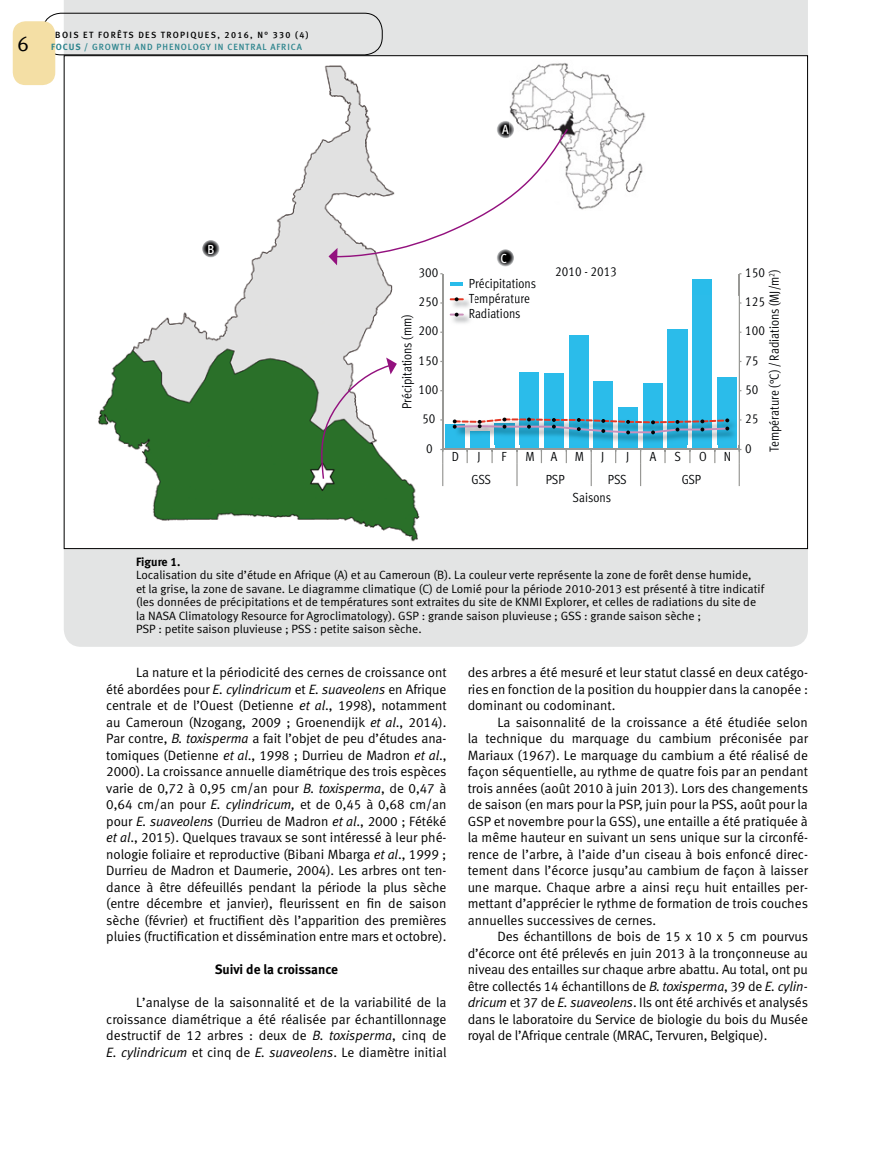
<style>
.page{position:relative;width:893px;height:1149px;background:#fff}
.page>*{position:absolute;margin:0;border:0;box-sizing:border-box;transform-origin:0 0}
.t1{font:21px "Meta Normal LF";color:#000}
.t2{font:13.5px/16.5px "Meta Normal LF";letter-spacing:-.005em;color:#000;text-align:justify}
.t3{font:13.5px "Meta Bold LF";letter-spacing:-.005em;color:#000}
.t4{font:13.2px/15.3px "Meta Cond Normal LF";color:#010305}
.t5{font:13.2px "Meta Cond Medium LF";color:#fff}
.t6{font:12px/13.5px "Meta Normal LF";color:#000}
.t7{font:12px "Meta Bold LF";color:#000}
.t8{font:9px/12px "Meta Medium LF";letter-spacing:.1em;color:#000}
.s1{font-family:"Meta Bold LF";color:#2e858e}
.s2{color:#2e858e}
.s3{font-style:italic}
</style>
<div class="page">
<div style="left:64px;top:0;width:744px;height:646px;background:#e3e4e4"></div>
<div style="left:64px;top:56px;width:743px;height:492px;background:#fff"></div>
<img style="left:98px;top:65px;width:322px;height:477px">
<img style="left:509px;top:63px;width:136px;height:147px">
<div style="left:718px;top:377px;width:18px;height:72px;background:#29bcea"></div>
<div style="left:693px;top:279px;width:19px;height:170px;background:#29bcea"></div>
<div style="left:668px;top:330px;width:19px;height:119px;background:#29bcea"></div>
<div style="left:643px;top:383px;width:20px;height:66px;background:#29bcea"></div>
<div style="left:618px;top:407px;width:20px;height:42px;background:#29bcea"></div>
<div style="left:594px;top:381px;width:19px;height:68px;background:#29bcea"></div>
<div style="left:569px;top:335px;width:19px;height:114px;background:#29bcea"></div>
<div style="left:544px;top:374px;width:19px;height:75px;background:#29bcea"></div>
<div style="left:520px;top:373px;width:19px;height:76px;background:#29bcea"></div>
<div style="left:495px;top:423px;width:19px;height:26px;background:#29bcea"></div>
<div style="left:445px;top:424px;width:20px;height:25px;background:#29bcea"></div>
<div style="left:470px;top:431px;width:19px;height:18px;background:#29bcea"></div>
<hr style="left:442px;top:274px;width:1px;height:175px;background:#989895">
<hr style="left:443px;top:449px;width:296px;height:1px;background:#989895">
<svg style="left:467px;top:450px;width:1px;height:13px"></svg>
<svg style="left:491px;top:450px;width:2px;height:13px"></svg>
<svg style="left:516px;top:450px;width:2px;height:13px"></svg>
<svg style="left:541px;top:450px;width:1px;height:13px"></svg>
<svg style="left:566px;top:450px;width:1px;height:13px"></svg>
<svg style="left:615px;top:450px;width:1px;height:13px"></svg>
<svg style="left:664px;top:450px;width:2px;height:13px"></svg>
<svg style="left:689px;top:450px;width:1px;height:13px"></svg>
<svg style="left:714px;top:450px;width:1px;height:13px"></svg>
<svg style="left:440px;top:449px;width:3px;height:37px"></svg>
<hr style="left:516px;top:463px;width:2px;height:23px;background:#989895">
<svg style="left:591px;top:450px;width:1px;height:36px"></svg>
<svg style="left:640px;top:450px;width:1px;height:36px"></svg>
<hr style="left:739px;top:274px;width:1px;height:175px;background:#989895">
<svg style="left:739px;top:449px;width:2px;height:37px"></svg>
<svg style="left:451px;top:282px;width:12px;height:3px"></svg>
<img style="left:449px;top:296px;width:290px;height:149px">
<img style="left:718px;top:377px;width:18px;height:68px">
<img style="left:693px;top:296px;width:19px;height:149px">
<img style="left:668px;top:330px;width:19px;height:115px">
<img style="left:643px;top:383px;width:20px;height:62px">
<img style="left:618px;top:407px;width:20px;height:38px">
<img style="left:594px;top:381px;width:19px;height:64px">
<img style="left:569px;top:335px;width:19px;height:110px">
<img style="left:544px;top:374px;width:19px;height:71px">
<img style="left:520px;top:373px;width:19px;height:72px">
<img style="left:495px;top:434px;width:19px;height:11px">
<img style="left:449px;top:424px;width:16px;height:21px">
<img style="left:470px;top:434px;width:19px;height:11px">
<img style="left:474px;top:296px;width:26px;height:10px">
<svg style="left:501px;top:296px;width:29px;height:7px"></svg>
<svg style="left:450px;top:312px;width:14px;height:4px"></svg>
<svg style="left:453px;top:417px;width:276px;height:17px"></svg>
<svg style="left:450px;top:296px;width:25px;height:7px"></svg>
<img style="left:497px;top:121px;width:17px;height:8px">
<img style="left:202px;top:240px;width:18px;height:17px;border-radius:9px">
<svg style="left:321px;top:357px;width:76px;height:121px"></svg>
<svg style="left:329px;top:129px;width:239px;height:136px"></svg>
<div style="left:43px;top:13px;width:340px;height:42px;border:1px solid #000;border-radius:18px"></div>
<div style="left:13px;top:21px;width:42px;height:64px;background:#f4dfa5;border-radius:13px"></div>
<h1 class="t1" style="left:17px;top:32px;width:13px">6</h1>
<p class="t8" style="left:51px;top:28px;width:259px;text-indent:4px">BOIS ET FORÊTS DES TROPIQUES, 2016, N° 330 (4)<br><span class="s1">FOCUS /</span> <span class="s2">GROWTH AND PHENOLOGY IN CENTRAL AFRICA</span></p>
<p class="t5" style="left:207px;top:241px;width:8px">B</p>
<p class="t5" style="left:502px;top:122px;width:8px">A</p>
<p class="t5" style="left:501px;top:250px;width:8px">C</p>
<p class="t4" style="left:418px;top:264px;width:21px">300</p>
<p class="t4" style="left:418px;top:293px;width:21px">250</p>
<p class="t4" style="left:399px;top:409px;width:96px;rotate:-90deg">Précipitations (mm)</p>
<p class="t4" style="left:418px;top:323px;width:21px">200</p>
<p class="t4" style="left:418px;top:352px;width:21px">150</p>
<p class="t4" style="left:418px;top:381px;width:21px">100</p>
<p class="t4" style="left:422px;top:411px;width:15px">50</p>
<p class="t4" style="left:426px;top:440px;width:8px">0</p>
<p class="t4" style="left:469px;top:275px;width:69px">Précipitations<br>Température<br>Radiations</p>
<p class="t4" style="left:555px;top:264px;width:63px">2010 - 2013</p>
<p class="t4" style="left:452px;top:448px;width:9px">D</p>
<p class="t4" style="left:478px;top:448px;width:5px">J</p>
<p class="t4" style="left:502px;top:448px;width:7px">F</p>
<p class="t4" style="left:525px;top:448px;width:33px">M A</p>
<p class="t4" style="left:575px;top:448px;width:11px">M</p>
<p class="t4" style="left:601px;top:448px;width:5px">J</p>
<p class="t4" style="left:626px;top:448px;width:5px">J</p>
<p class="t4" style="left:650px;top:448px;width:8px">A</p>
<p class="t4" style="left:674px;top:448px;width:8px">S</p>
<p class="t4" style="left:699px;top:448px;width:9px">O</p>
<p class="t4" style="left:724px;top:448px;width:9px">N</p>
<p class="t4" style="left:471px;top:471px;width:21px">GSS</p>
<p class="t4" style="left:546px;top:471px;width:20px">PSP</p>
<p class="t4" style="left:608px;top:471px;width:20px">PSS</p>
<p class="t4" style="left:682px;top:471px;width:21px">GSP</p>
<p class="t4" style="left:745px;top:264px;width:21px">150</p>
<p class="t4" style="left:767px;top:451px;width:184px;rotate:-90deg">Température (°C) / Radiations (MJ/m<sup>2</sup>)</p>
<p class="t4" style="left:745px;top:293px;width:21px">125</p>
<p class="t4" style="left:745px;top:323px;width:21px">100</p>
<p class="t4" style="left:745px;top:352px;width:15px">75</p>
<p class="t4" style="left:745px;top:381px;width:15px">50</p>
<p class="t4" style="left:745px;top:411px;width:15px">25</p>
<p class="t4" style="left:745px;top:440px;width:8px">0</p>
<p class="t4" style="left:573px;top:489px;width:40px">Saisons</p>
<p class="t7" style="left:136px;top:554px;width:46px">Figure 1.</p>
<p class="t6" style="left:136px;top:568px;width:630px">Localisation du site d’étude en Afrique (A) et au Cameroun (B). La couleur verte représente la zone de forêt dense humide, et la grise, la zone de savane. Le diagramme climatique (C) de Lomié pour la période 2010-2013 est présenté à titre indicatif (les données de précipitations et de températures sont extraites du site de KNMI Explorer, et celles de radiations du site de la NASA Climatology Resource for Agroclimatology). GSP : grande saison pluvieuse ; GSS : grande saison sèche ;<br>PSP : petite saison pluvieuse ; PSS : petite saison sèche.</p>
<p class="t2" style="left:106px;top:663px;width:342px;text-indent:30px">La nature et la périodicité des cernes de croissance ont été abordées pour <span class="s3">E. cylindricum</span> et <span class="s3">E. suaveolens</span> en Afrique centrale et de l’Ouest (Detienne <span class="s3">et al</span>., 1998), notamment au Cameroun (Nzogang, 2009 ; Groenendijk <span class="s3">et al</span>., 2014).<br>Par contre, <span class="s3">B. toxisperma</span> a fait l’objet de peu d’études ana&shy;tomiques (Detienne <span class="s3">et al</span>., 1998 ; Durrieu de Madron <span class="s3">et al</span>., 2000). La croissance annuelle diamétrique des trois espèces varie de 0,72 à 0,95 cm/an pour <span class="s3">B. toxisperma</span>, de 0,47 à 0,64 cm/an pour <span class="s3">E. cylindricum,</span> et de 0,45 à 0,68 cm/an pour <span class="s3">E. suaveolens</span> (Durrieu de Madron <span class="s3">et al</span>., 2000 ; Fétéké <span class="s3">et al</span>., 2015). Quelques travaux se sont intéressé à leur phé&shy;nologie foliaire et reproductive (Bibani Mbarga <span class="s3">et al</span>., 1999 ; Durrieu de Madron et Daumerie, 2004). Les arbres ont ten&shy;dance à être défeuillés pendant la période la plus sèche (entre décembre et janvier), fleurissent en fin de saison sèche (février) et fructifient dès l’apparition des premières pluies (fructification et dissémination entre mars et octobre).</p>
<p class="t3" style="left:215px;top:961px;width:125px">Suivi de la croissance</p>
<p class="t2" style="left:106px;top:993px;width:342px;text-indent:30px">L’analyse de la saisonnalité et de la variabilité de la croissance diamétrique a été réalisée par échantillonnage destructif de 12 arbres : deux de <span class="s3">B. toxisperma</span>, cinq de <span class="s3">E. cylindricum</span> et cinq de <span class="s3">E. suaveolens</span>. Le diamètre initial</p>
<p class="t2" style="left:468px;top:663px;width:342px">des arbres a été mesuré et leur statut classé en deux catégo&shy;ries en fonction de la position du houppier dans la canopée : dominant ou codominant.</p>
<p class="t2" style="left:468px;top:713px;width:342px;text-indent:30px">La saisonnalité de la croissance a été étudiée selon la technique du marquage du cambium préconisée par Mariaux (1967). Le marquage du cambium a été réalisé de façon séquentielle, au rythme de quatre fois par an pendant trois années (août 2010 à juin 2013). Lors des changements de saison (en mars pour la PSP, juin pour la PSS, août pour la GSP et novembre pour la GSS), une entaille a été pratiquée à la même hauteur en suivant un sens unique sur la circonfé&shy;rence de l’arbre, à l’aide d’un ciseau à bois enfoncé direc&shy;tement dans l’écorce jusqu’au cambium de façon à laisser une marque. Chaque arbre a ainsi reçu huit entailles per&shy;mettant d’apprécier le rythme de formation de trois couches annuelles successives de cernes.</p>
<p class="t2" style="left:468px;top:927px;width:342px;text-indent:30px">Des échantillons de bois de 15 x 10 x 5 cm pourvus d’écorce ont été prélevés en juin 2013 à la tronçonneuse au niveau des entailles sur chaque arbre abattu. Au total, ont pu être collectés 14 échantillons de <span class="s3">B. toxisperma</span>, 39 de <span class="s3">E. cylin&shy;dricum</span> et 37 de <span class="s3">E. suaveolens</span>. Ils ont été archivés et analysés dans le laboratoire du Service de biologie du bois du Musée royal de l’Afrique centrale (MRAC, Tervuren, Belgique).</p>
</div>
